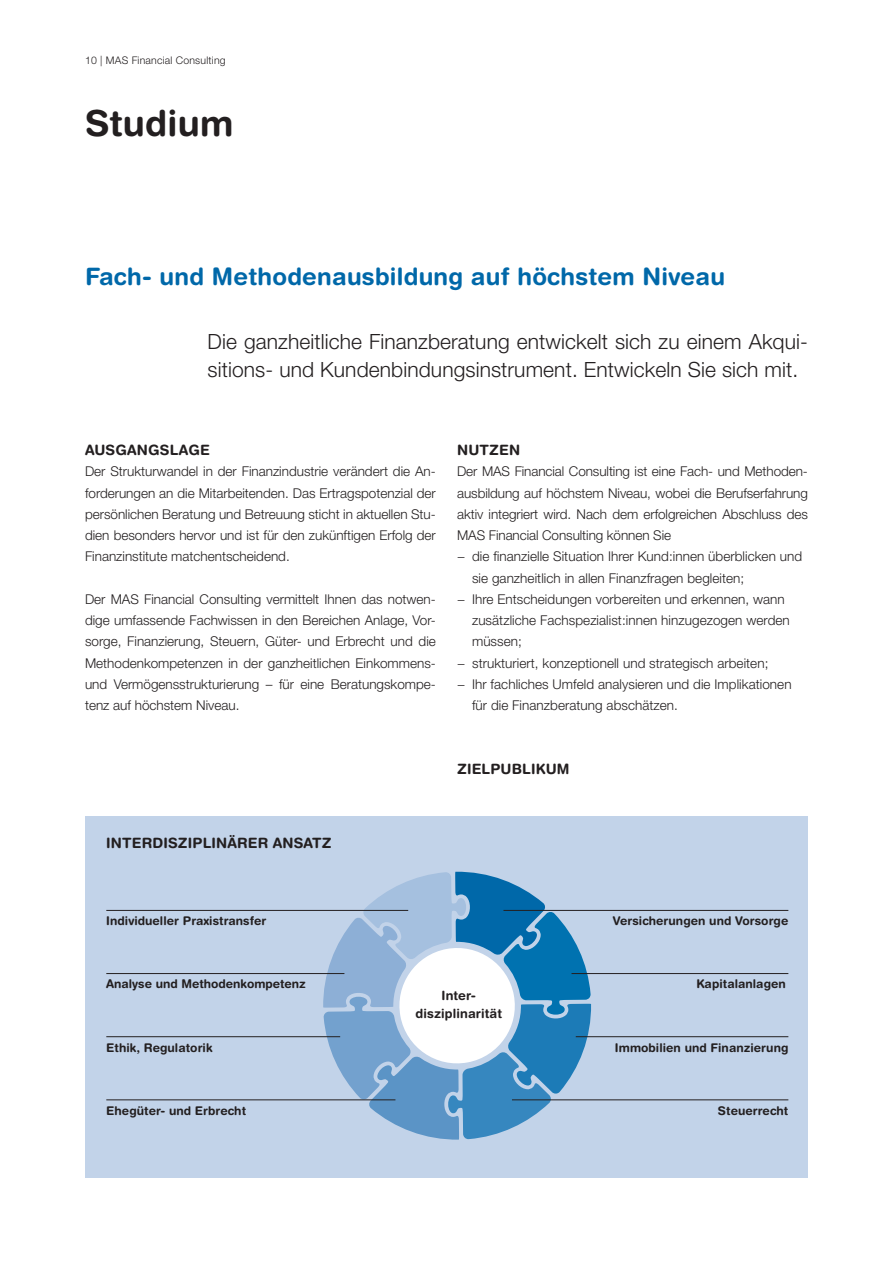
<style>
.page{position:relative;width:893px;height:1263px;background:#fff}
.page>*{position:absolute;margin:0;border:0;box-sizing:border-box;transform-origin:0 0}
.t1{font:700 36px "Helvetica Rounded LT Std";letter-spacing:.005em;color:#231f20}
.t2{font:700 24px "Helvetica Rounded LT Std";letter-spacing:.01em;color:#0068a9}
.t3{font:300 21px/28.5px "Helvetica Neue LT Pro";letter-spacing:.005em;color:#231f20}
.t4{font:700 14.25px "Helvetica Rounded LT Std";letter-spacing:.01em;color:#231f20}
.t5{font:300 13.5px/21.3px "Helvetica Neue LT Pro";color:#231f20}
.t6{font:700 12.75px/17.7px "Helvetica Rounded LT Std";letter-spacing:.005em;color:#231f20;text-align:center}
.t7{font:700 12px "Helvetica Rounded LT Std";letter-spacing:.005em;color:#231f20}
.t8{font:300 10.5px "Helvetica Neue LT Pro";letter-spacing:.02em;color:#231f20}
</style>
<div class="page">
<div style="left:85px;top:816px;width:723px;height:362px;background:#c2d3e9"></div>
<svg style="left:323px;top:871px;width:268px;height:269px"></svg>
<hr style="left:503px;top:910px;width:285px;height:1px;background:#231f20">
<hr style="left:576px;top:1036px;width:212px;height:1px;background:#231f20">
<hr style="left:512px;top:1099px;width:276px;height:1px;background:#231f20">
<hr style="left:571px;top:973px;width:217px;height:1px;background:#231f20">
<hr style="left:106px;top:910px;width:302px;height:1px;background:#231f20">
<hr style="left:106px;top:973px;width:238px;height:1px;background:#231f20">
<hr style="left:106px;top:1036px;width:234px;height:1px;background:#231f20">
<hr style="left:106px;top:1099px;width:289px;height:1px;background:#231f20">
<p class="t8" style="left:85px;top:54px;width:142px">10 | MAS Financial Consulting</p>
<h1 class="t1" style="left:85px;top:101px;width:150px">Studium</h1>
<h2 class="t2" style="left:85px;top:262px;width:642px">Fach- und Methodenausbildung auf höchstem Niveau</h2>
<h3 class="t3" style="left:208px;top:327px;width:602px">Die ganzheitliche Finanzberatung entwickelt sich zu einem Akqui&shy;sitions- und Kundenbindungsinstrument. Entwickeln Sie sich mit.</h3>
<p class="t4" style="left:85px;top:441px;width:126px">AUSGANGSLAGE</p>
<p class="t5" style="left:85px;top:460px;width:352px">Der Strukturwandel in der Finanzindustrie verändert die An&shy;forderungen an die Mitarbeitenden. Das Ertragspotenzial der persönlichen Beratung und Betreuung sticht in aktuellen Stu&shy;dien besonders hervor und ist für den zukünftigen Erfolg der Finanzinstitute matchentscheidend.</p>
<p class="t5" style="left:85px;top:588px;width:352px;text-align:justify">Der MAS Financial Consulting vermittelt Ihnen das notwen&shy;dige umfassende Fachwissen in den Bereichen Anlage, Vor&shy;sorge, Finanzierung, Steuern, Güter- und Erbrecht und die Methodenkompetenzen in der ganzheitlichen Einkommens&shy;und Vermögensstrukturierung – für eine Beratungskompe&shy;tenz auf höchstem Niveau.</p>
<p class="t4" style="left:457px;top:441px;width:65px">NUTZEN</p>
<p class="t5" style="left:457px;top:460px;width:352px">Der MAS Financial Consulting ist eine Fach- und Methoden-</p>
<p class="t5" style="left:457px;top:482px;width:352px">ausbildung auf höchstem Niveau, wobei die Berufserfahrung</p>
<p class="t5" style="left:457px;top:503px;width:352px">aktiv integriert wird. Nach dem erfolgreichen Abschluss des</p>
<p class="t5" style="left:457px;top:524px;width:216px">MAS Financial Consulting können Sie</p>
<p class="t5" style="left:457px;top:546px;width:347px">− die finanzielle Situation Ihrer Kund:innen überblicken und</p>
<p class="t5" style="left:472px;top:567px;width:274px">sie ganzheitlich in allen Finanzfragen begleiten;</p>
<p class="t5" style="left:457px;top:588px;width:329px">− Ihre Entscheidungen vorbereiten und erkennen, wann</p>
<p class="t5" style="left:472px;top:609px;width:319px">zusätzliche Fachspezialist:innen hinzugezogen werden</p>
<p class="t5" style="left:472px;top:631px;width:51px">müssen;</p>
<p class="t5" style="left:457px;top:652px;width:313px">− strukturiert, konzeptionell und strategisch arbeiten;</p>
<p class="t5" style="left:457px;top:673px;width:336px">− Ihr fachliches Umfeld analysieren und die Implikationen</p>
<p class="t5" style="left:472px;top:694px;width:208px">für die Finanzberatung abschätzen.</p>
<p class="t4" style="left:457px;top:760px;width:114px">ZIELPUBLIKUM</p>
<p class="t4" style="left:106px;top:834px;width:227px">INTERDISZIPLINÄRER ANSATZ</p>
<p class="t7" style="left:106px;top:914px;width:162px">Individueller Praxistransfer</p>
<p class="t7" style="left:613px;top:914px;width:177px">Versicherungen und Vorsorge</p>
<p class="t7" style="left:106px;top:977px;width:201px">Analyse und Methodenkompetenz</p>
<p class="t6" style="left:416px;top:986px;width:88px">Inter&shy;disziplinarität</p>
<p class="t7" style="left:696px;top:977px;width:91px">Kapitalanlagen</p>
<p class="t7" style="left:106px;top:1040px;width:108px">Ethik, Regulatorik</p>
<p class="t7" style="left:615px;top:1040px;width:175px">Immobilien und Finanzierung</p>
<p class="t7" style="left:106px;top:1103px;width:141px">Ehegüter- und Erbrecht</p>
<p class="t7" style="left:718px;top:1103px;width:72px">Steuerrecht</p>
</div>
